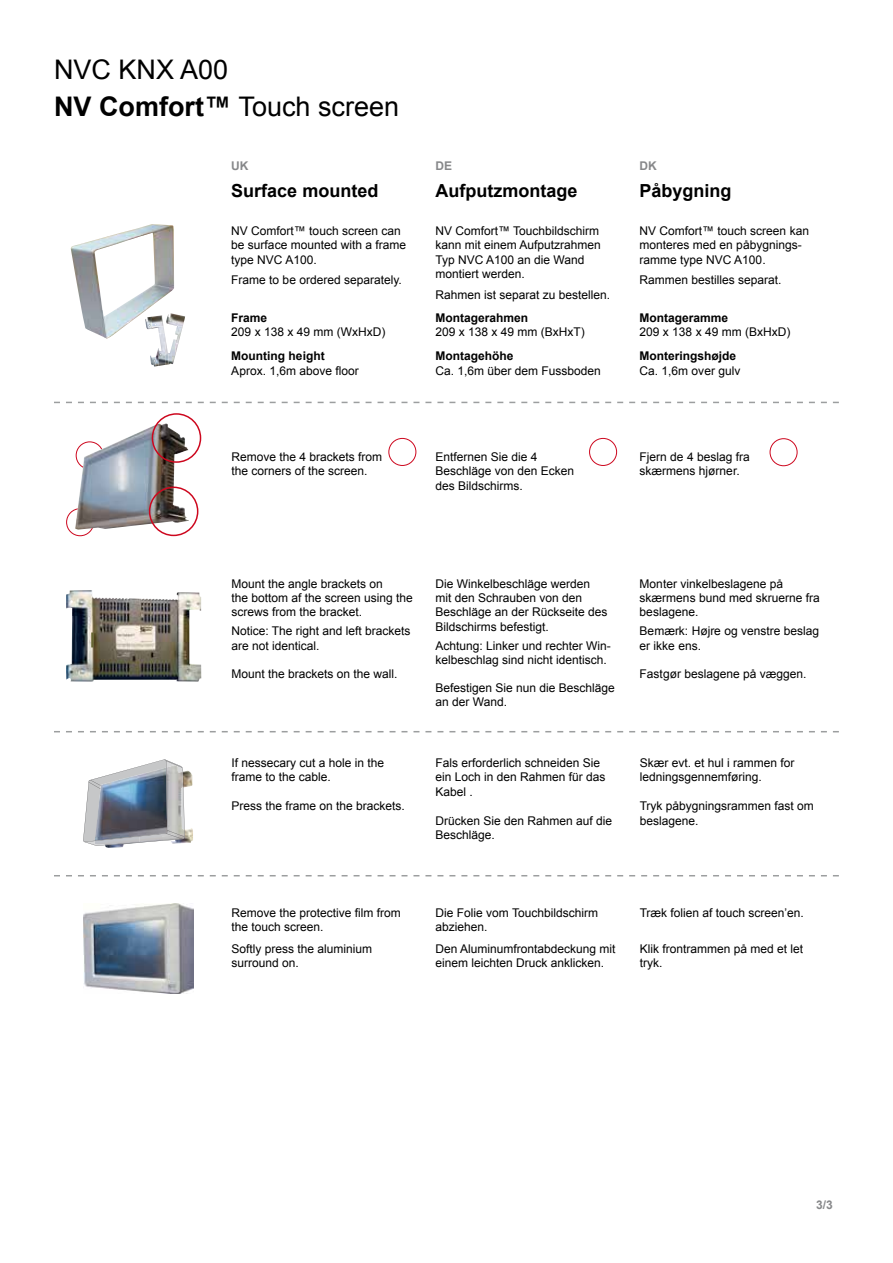
<style>
.page{position:relative;width:893px;height:1263px;background:#fff}
.page>*{position:absolute;margin:0;border:0;box-sizing:border-box;transform-origin:0 0}
.t1{font:27px/37.5px "Arial";color:#000}
.t2{font:700 18px "Arial";color:#000}
.t3{font:12px/14.4px "Arial";color:#000}
.t4{font:700 12px "Arial";color:#000}
.t5{font:700 12px "Arial";color:#87888a}
.s1{font-weight:700}
</style>
<div class="page">
<div style="left:66px;top:508px;width:28px;height:28px;border:1px solid #cd071e;border-radius:50%"></div>
<img style="left:75px;top:423px;width:114px;height:107px">
<div style="left:152px;top:413px;width:49px;height:50px;border:2px solid #cd071e;border-radius:50%"></div>
<div style="left:149px;top:486px;width:49px;height:50px;border:2px solid #cd071e;border-radius:50%"></div>
<img style="left:66px;top:590px;width:135px;height:91px">
<div style="left:91px;top:632px;width:3px;height:15px;border:1px solid #663"></div>
<img style="left:83px;top:903px;width:110px;height:90px">
<img style="left:185px;top:770px;width:5px;height:71px">
<svg style="left:83px;top:759px;width:102px;height:87px"></svg>
<div style="left:589px;top:438px;width:28px;height:28px;border:1px solid #cd071e;border-radius:50%"></div>
<div style="left:388px;top:438px;width:28px;height:28px;border:1px solid #cd071e;border-radius:50%"></div>
<div style="left:770px;top:438px;width:27px;height:28px;border:1px solid #cd071e;border-radius:50%"></div>
<img style="left:71px;top:224px;width:103px;height:115px">
<img style="left:160px;top:313px;width:25px;height:14px">
<img style="left:175px;top:327px;width:7px;height:16px">
<svg style="left:145px;top:317px;width:20px;height:16px"></svg>
<img style="left:172px;top:333px;width:3px;height:31px">
<img style="left:159px;top:333px;width:6px;height:33px">
<img style="left:165px;top:337px;width:4px;height:28px">
<img style="left:169px;top:346px;width:3px;height:18px">
<svg style="left:175px;top:343px;width:3px;height:13px"></svg>
<img style="left:155px;top:348px;width:4px;height:18px">
<svg style="left:150px;top:355px;width:5px;height:12px"></svg>
<svg style="left:54px;top:402px;width:785px;height:1px"></svg>
<svg style="left:54px;top:731px;width:785px;height:1px"></svg>
<svg style="left:54px;top:875px;width:785px;height:1px"></svg>
<h1 class="t1" style="left:54px;top:51px;width:347px">NVC KNX A00<br><span class="s1">NV Comfort™</span> Touch screen</h1>
<p class="t5" style="left:231px;top:158px;width:19px">UK</p>
<p class="t5" style="left:435px;top:158px;width:18px">DE</p>
<p class="t5" style="left:640px;top:158px;width:19px">DK</p>
<h2 class="t2" style="left:231px;top:179px;width:149px">Surface mounted</h2>
<h2 class="t2" style="left:435px;top:179px;width:143px">Aufputzmontage</h2>
<h2 class="t2" style="left:640px;top:179px;width:94px">Påbygning</h2>
<p class="t3" style="left:231px;top:224px;width:176px">NV Comfort™ touch screen can be surface mounted with a frame type NVC A100.</p>
<p class="t3" style="left:231px;top:273px;width:172px">Frame to be ordered separately.</p>
<p class="t3" style="left:435px;top:224px;width:167px">NV Comfort™ Touchbildschirm kann mit einem Aufputzrahmen<br>Typ NVC A100 an die Wand montiert werden.</p>
<p class="t3" style="left:435px;top:287px;width:176px">Rahmen ist separat zu bestellen.</p>
<p class="t3" style="left:640px;top:224px;width:171px">NV Comfort™ touch screen kan monteres med en påbygnings&shy;ramme type NVC A100.</p>
<p class="t3" style="left:640px;top:273px;width:144px">Rammen bestilles separat.</p>
<p class="t4" style="left:231px;top:310px;width:38px">Frame</p>
<p class="t3" style="left:231px;top:325px;width:156px">209 x 138 x 49 mm (WxHxD)</p>
<p class="t4" style="left:231px;top:348px;width:95px">Mounting height</p>
<p class="t3" style="left:231px;top:363px;width:129px">Aprox. 1,6m above floor</p>
<p class="t4" style="left:435px;top:310px;width:94px">Montagerahmen</p>
<p class="t3" style="left:435px;top:325px;width:151px">209 x 138 x 49 mm (BxHxT)</p>
<p class="t4" style="left:435px;top:348px;width:79px">Montagehöhe</p>
<p class="t3" style="left:435px;top:363px;width:167px">Ca. 1,6m über dem Fussboden</p>
<p class="t4" style="left:640px;top:310px;width:90px">Montageramme</p>
<p class="t3" style="left:640px;top:325px;width:152px">209 x 138 x 49 mm (BxHxD)</p>
<p class="t4" style="left:640px;top:348px;width:98px">Monteringshøjde</p>
<p class="t3" style="left:640px;top:363px;width:102px">Ca. 1,6m over gulv</p>
<p class="t3" style="left:231px;top:450px;width:152px">Remove the 4 brackets from the corners of the screen.</p>
<p class="t3" style="left:435px;top:450px;width:140px">Entfernen Sie die 4<br>Beschläge von den Ecken des Bildschirms.</p>
<p class="t3" style="left:640px;top:450px;width:112px">Fjern de 4 beslag fra skærmens hjørner.</p>
<p class="t3" style="left:231px;top:576px;width:183px">Mount the angle brackets on<br>the bottom af the screen using the screws from the bracket.</p>
<p class="t3" style="left:231px;top:624px;width:181px">Notice: The right and left brackets are not identical.</p>
<p class="t3" style="left:231px;top:666px;width:168px">Mount the brackets on the wall.</p>
<p class="t3" style="left:231px;top:756px;width:154px">If nessecary cut a hole in the frame to the cable.</p>
<p class="t3" style="left:231px;top:799px;width:175px">Press the frame on the brackets.</p>
<p class="t3" style="left:435px;top:576px;width:174px">Die Winkelbeschläge werden mit den Schrauben von den<br>Beschläge an der Rückseite des<br>Bildschirms befestigt.</p>
<p class="t3" style="left:435px;top:638px;width:177px">Achtung: Linker und rechter Win&shy;kelbeschlag sind nicht identisch.</p>
<p class="t3" style="left:435px;top:681px;width:181px">Befestigen Sie nun die Beschläge an der Wand.</p>
<p class="t3" style="left:435px;top:756px;width:172px">Fals erforderlich schneiden Sie ein Loch in den Rahmen für das<br>Kabel .</p>
<p class="t3" style="left:435px;top:813px;width:178px">Drücken Sie den Rahmen auf die<br>Beschläge.</p>
<p class="t3" style="left:640px;top:576px;width:182px">Monter vinkelbeslagene på skærmens bund med skruerne fra beslagene.</p>
<p class="t3" style="left:640px;top:624px;width:181px">Bemærk: Højre og venstre beslag er ikke ens.</p>
<p class="t3" style="left:640px;top:666px;width:168px">Fastgør beslagene på væggen.</p>
<p class="t3" style="left:640px;top:756px;width:156px">Skær evt. et hul i rammen for ledningsgennemføring.</p>
<p class="t3" style="left:640px;top:799px;width:176px">Tryk påbygningsrammen fast om beslagene.</p>
<p class="t3" style="left:231px;top:905px;width:171px">Remove the protective film from the touch screen.</p>
<p class="t3" style="left:435px;top:905px;width:164px">Die Folie vom Touchbildschirm abziehen.</p>
<p class="t3" style="left:640px;top:905px;width:166px">Træk folien af touch screen’en.</p>
<p class="t3" style="left:231px;top:941px;width:142px">Softly press the aluminium surround on.</p>
<p class="t3" style="left:436px;top:941px;width:182px">Den Aluminumfrontabdeckung mit einem leichten Druck anklicken.</p>
<p class="t3" style="left:640px;top:941px;width:165px">Klik frontrammen på med et let tryk.</p>
<p class="t5" style="left:816px;top:1196px;width:18px">3/3</p>
</div>
